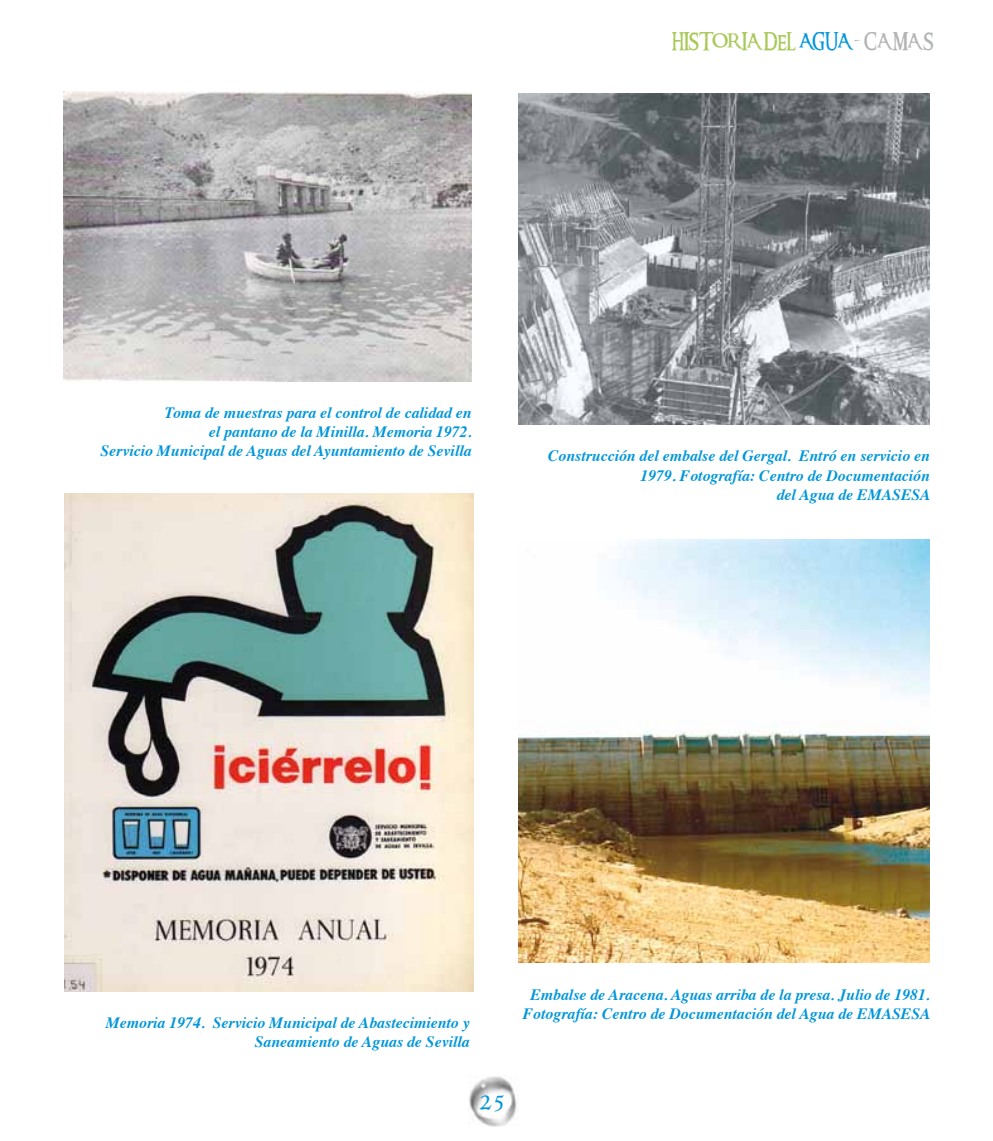
<style>
.page{position:relative;width:993px;height:1141px;background:#fff}
.page>*{position:absolute;margin:0;border:0;box-sizing:border-box;transform-origin:0 0}
.t1{font:500 26.25px "Ringbearer";color:#0096da}
.t2{font:500 17.5px "Ringbearer";color:#a8c855}
.t3{font:italic 700 15.75px/19.2px "Times";color:#0096da;text-align:right}
.s1{color:#0096da}
.s2{color:#b1b3b4}
</style>
<div class="page">
<img style="left:469px;top:1076px;width:48px;height:51px">
<img style="left:63px;top:92px;width:408px;height:289px">
<img style="left:64px;top:493px;width:409px;height:498px">
<img style="left:518px;top:94px;width:411px;height:331px">
<img style="left:518px;top:539px;width:411px;height:424px">
<p class="t2" style="left:671px;top:28px;width:264px">HISTOR IA DEL <span class="s1">AGUA</span> <span class="s2">- CA MA S</span></p>
<p class="t3" style="left:100px;top:401px;width:372px">Toma de muestras para el control de calidad en<br>el pantano de la Minilla. Memoria 1972.<br>Servicio Municipal de Aguas del Ayuntamiento de Sevilla</p>
<p class="t3" style="left:548px;top:445px;width:384px">Construcción del embalse del Gergal. Entró en servicio en<br>1979. Fotografía: Centro de Documentación<br>del Agua de EMASESA</p>
<p class="t3" style="left:106px;top:1012px;width:365px">Memoria 1974. Servicio Municipal de Abastecimiento y<br>Saneamiento de Aguas de Sevilla</p>
<h1 class="t1" style="left:479px;top:1082px;width:28px">25</h1>
<p class="t3" style="left:522px;top:983px;width:409px;text-align:center">Embalse de Aracena. Aguas arriba de la presa. Julio de 1981.<br>Fotografía: Centro de Documentación del Agua de EMASESA</p>
</div>
